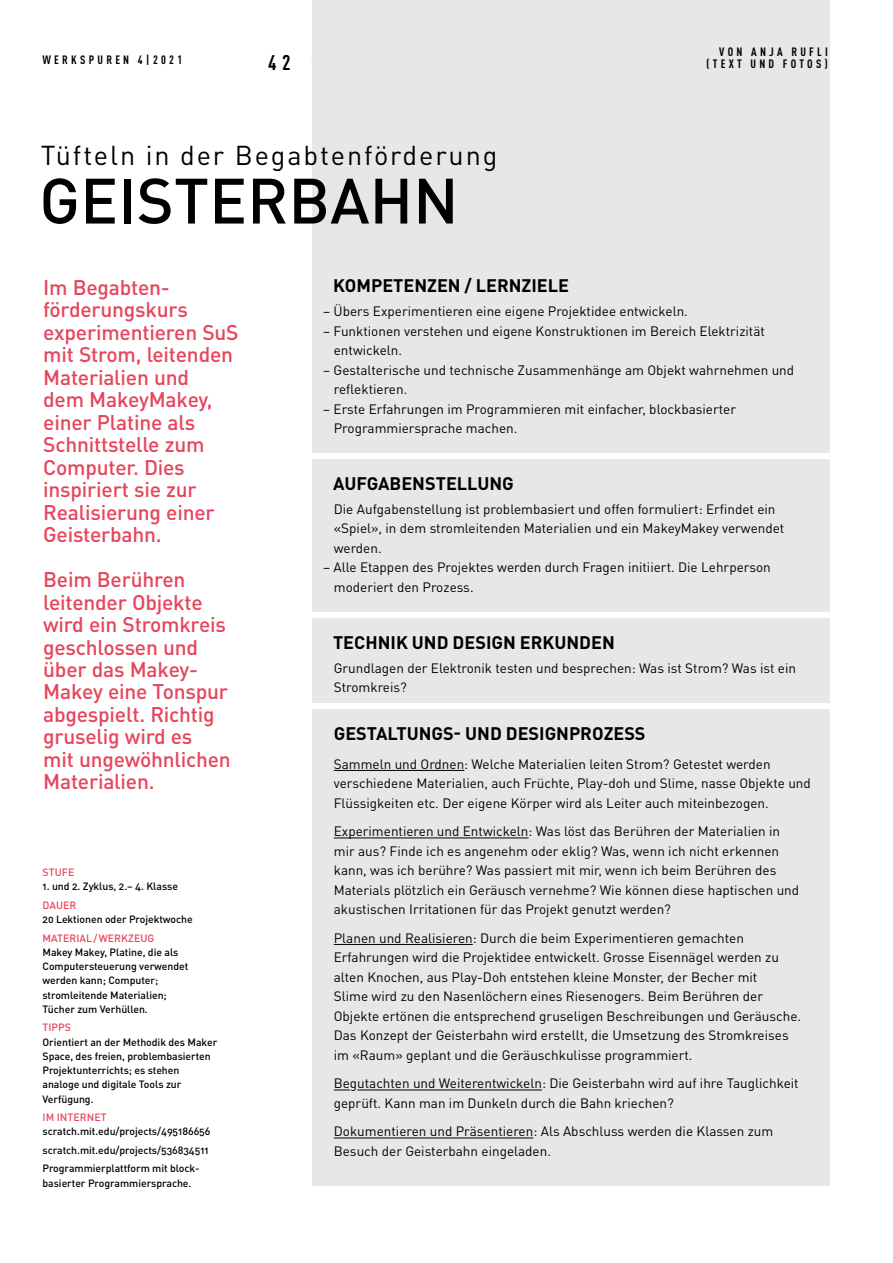
<style>
.page{position:relative;width:893px;height:1263px;background:#fff}
.page>*{position:absolute;margin:0;border:0;box-sizing:border-box;transform-origin:0 0}
.t1{font:500 63px "DIN Pro";color:#000}
.t2{font:27px "DIN Pro";letter-spacing:.07em;color:#000}
.t3{font:500 21px/22.5px "DIN Pro";letter-spacing:-.01em;color:#e5465b}
.t4{font:700 18px "DIN Pro";color:#000}
.t5{font:13.5px/19.5px "DIN Pro";color:#000}
.t6{font:700 12px/12px "DIN Cond";letter-spacing:.27em;color:#000;text-align:right}
.t7{font:500 10.5px/14.2px "DIN Pro";letter-spacing:-.005em;color:#000}
.t8{font:500 10.5px "DIN Pro";letter-spacing:.005em;color:#e5465b}
</style>
<div class="page">
<div style="left:313px;top:0;width:517px;height:279px;background:#e7e7e7"></div>
<div style="left:313px;top:279px;width:517px;height:907px;background:#e7e7e7"></div>
<div style="left:308px;top:453px;width:530px;height:6px;background:#fff"></div>
<div style="left:308px;top:612px;width:530px;height:6px;background:#fff"></div>
<div style="left:308px;top:703px;width:530px;height:6px;background:#fff"></div>
<hr style="left:334px;top:770px;width:130px;height:1px;background:#000">
<hr style="left:334px;top:837px;width:195px;height:1px;background:#000">
<hr style="left:334px;top:944px;width:139px;height:1px;background:#000">
<svg style="left:334px;top:1089px;width:16px;height:1px"></svg>
<hr style="left:357px;top:1089px;width:185px;height:1px;background:#000">
<hr style="left:334px;top:1137px;width:199px;height:1px;background:#000">
<p class="t6" style="left:43px;top:53px;width:141px">WERKSPUREN 4|2021</p>
<p class="t6" style="left:706px;top:46px;width:123px">VON ANJA RUFLI (TEXT UND FOTOS)</p>
<h2 class="t2" style="left:41px;top:137px;width:458px">Tüfteln in der Begabtenförderung</h2>
<h1 class="t1" style="left:39px;top:158px;width:421px">GEISTERBAHN</h1>
<h3 class="t3" style="left:43px;top:275px;width:197px">Im Begabten&shy;förderungskurs experimentieren SuS mit Strom, leitenden<br>Materialien und<br>dem MakeyMakey, einer Platine als<br>Schnittstelle zum<br>Computer. Dies inspiriert sie zur<br>Realisierung einer<br>Geisterbahn.</h3>
<h3 class="t3" style="left:43px;top:567px;width:189px">Beim Berühren leitender Objekte wird ein Stromkreis geschlossen und über das Makey-<br>Makey eine Tonspur abgespielt. Richtig gruselig wird es<br>mit ungewöhnlichen<br>Materialien.</h3>
<p class="t8" style="left:43px;top:865px;width:33px">STUFE</p>
<p class="t7" style="left:43px;top:879px;width:137px">1. und 2. Zyklus, 2.– 4. Klasse</p>
<p class="t8" style="left:43px;top:898px;width:35px">DAUER</p>
<p class="t7" style="left:43px;top:912px;width:152px">20 Lektionen oder Projektwoche</p>
<p class="t8" style="left:43px;top:931px;width:113px">MATERIAL/WERKZEUG</p>
<p class="t7" style="left:43px;top:944px;width:147px">Makey Makey, Platine, die als<br>Computersteuerung verwendet werden kann; Computer; stromleitende Materialien;<br>Tücher zum Verhüllen.</p>
<p class="t8" style="left:43px;top:1020px;width:30px">TIPPS</p>
<p class="t7" style="left:43px;top:1034px;width:176px">Orientiert an der Methodik des Maker<br>Space, des freien, problembasierten<br>Projektunterrichts; es stehen analoge und digitale Tools zur<br>Verfügung.</p>
<p class="t8" style="left:43px;top:1110px;width:66px">IM INTERNET</p>
<p class="t7" style="left:43px;top:1122px;width:169px;line-height:18.5px">scratch.mit.edu/projects/495186656 scratch.mit.edu/projects/536834511<br>Programmierplattform mit block-</p>
<p class="t7" style="left:43px;top:1175px;width:150px">basierter Programmiersprache.</p>
<h3 class="t4" style="left:333px;top:274px;width:238px">KOMPETENZEN / LERNZIELE</h3>
<p class="t5" style="left:323px;top:301px;width:366px">– Übers Experimentieren eine eigene Projektidee entwickeln.</p>
<p class="t5" style="left:334px;top:320px;width:433px;text-indent:-11px">– Funktionen verstehen und eigene Konstruktionen im Bereich Elektrizität entwickeln.</p>
<p class="t5" style="left:334px;top:359px;width:462px;text-indent:-11px">– Gestalterische und technische Zusammenhänge am Objekt wahrnehmen und reflektieren.</p>
<p class="t5" style="left:334px;top:398px;width:404px;text-indent:-11px">– Erste Erfahrungen im Programmieren mit einfacher, blockbasierter<br>Programmiersprache machen.</p>
<h3 class="t4" style="left:333px;top:471px;width:182px">AUFGABENSTELLUNG</h3>
<p class="t5" style="left:334px;top:499px;width:452px">Die Aufgabenstellung ist problembasiert und offen formuliert: Erfindet ein «Spiel», in dem stromleitenden Materialien und ein MakeyMakey verwendet werden.</p>
<p class="t5" style="left:334px;top:557px;width:438px;text-indent:-11px">– Alle Etappen des Projektes werden durch Fragen initiiert. Die Lehrperson moderiert den Prozess.</p>
<h3 class="t4" style="left:333px;top:630px;width:283px">TECHNIK UND DESIGN ERKUNDEN</h3>
<p class="t5" style="left:334px;top:657px;width:464px">Grundlagen der Elektronik testen und besprechen: Was ist Strom? Was ist ein<br>Stromkreis?</p>
<h3 class="t4" style="left:334px;top:721px;width:313px">GESTALTUNGS- UND DESIGNPROZESS</h3>
<p class="t5" style="left:334px;top:753px;width:479px">Sammeln und Ordnen: Welche Materialien leiten Strom? Getestet werden verschiedene Materialien, auch Früchte, Play-doh und Slime, nasse Objekte und<br>Flüssigkeiten etc. Der eigene Körper wird als Leiter auch miteinbezogen.</p>
<p class="t5" style="left:334px;top:821px;width:467px">Experimentieren und Entwickeln: Was löst das Berühren der Materialien in mir aus? Finde ich es angenehm oder eklig? Was, wenn ich nicht erkennen kann, was ich berühre? Was passiert mit mir, wenn ich beim Berühren des Materials plötzlich ein Geräusch vernehme? Wie können diese haptischen und akustischen Irritationen für das Projekt genutzt werden?</p>
<p class="t5" style="left:334px;top:927px;width:469px">Planen und Realisieren: Durch die beim Experimentieren gemachten Erfahrungen wird die Projektidee entwickelt. Grosse Eisennägel werden zu alten Knochen, aus Play-Doh entstehen kleine Monster, der Becher mit<br>Slime wird zu den Nasenlöchern eines Riesenogers. Beim Berühren der Objekte ertönen die entsprechend gruseligen Beschreibungen und Geräusche.<br>Das Konzept der Geisterbahn wird erstellt, die Umsetzung des Stromkreises im «Raum» geplant und die Geräuschkulisse programmiert.</p>
<p class="t5" style="left:334px;top:1073px;width:466px">Begutachten und Weiterentwickeln: Die Geisterbahn wird auf ihre Tauglichkeit geprüft. Kann man im Dunkeln durch die Bahn kriechen?</p>
<p class="t5" style="left:334px;top:1121px;width:441px">Dokumentieren und Präsentieren: Als Abschluss werden die Klassen zum<br>Besuch der Geisterbahn eingeladen.</p>
</div>
